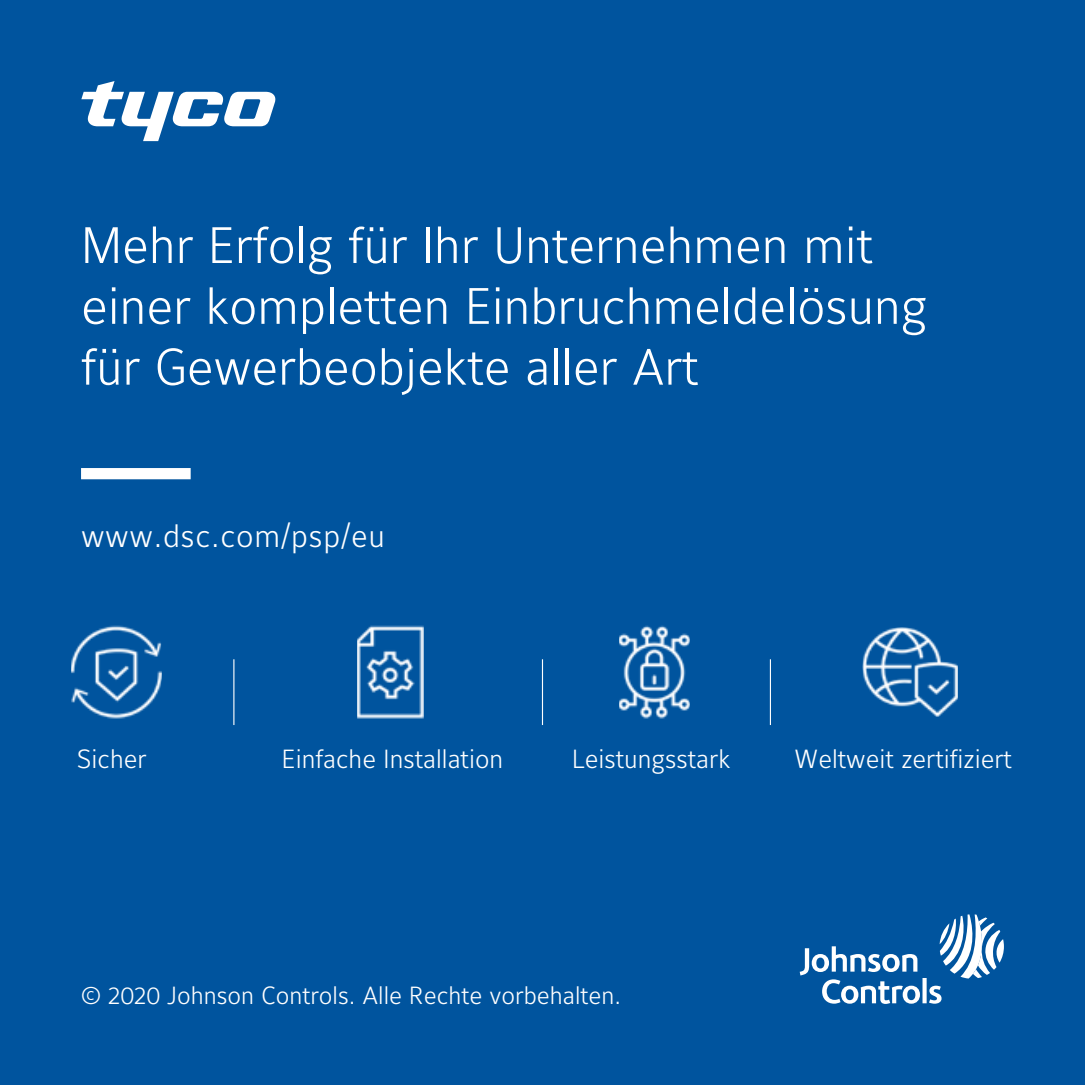
<style>
.page{position:relative;width:1085px;height:1085px;background:#fff}
.page>*{position:absolute;margin:0;border:0;box-sizing:border-box;transform-origin:0 0}
.t1{font:300 50.62px/60.8px "Maurea Jci Lf ML";color:#fff}
.t2{font:300 31.5px "Maurea Jci Lf ML";letter-spacing:.025em;color:#fff}
.t3{font:300 26.1px "Maurea Jci Lf ML";color:#fff}
.t4{font:300 24.53px "Maurea Jci Lf ML";color:#fff}
</style>
<div class="page">
<div style="left:0;top:0;width:1084px;height:1084px;background:#00549e"></div>
<svg style="left:81px;top:81px;width:195px;height:60px"></svg>
<svg style="left:799px;top:914px;width:204px;height:89px"></svg>
<div style="left:81px;top:468px;width:110px;height:11px;background:#fff"></div>
<hr style="left:769px;top:659px;width:1px;height:66px;background:#fff">
<hr style="left:542px;top:659px;width:1px;height:66px;background:#fff">
<hr style="left:233px;top:659px;width:1px;height:66px;background:#fff">
<img style="left:862px;top:627px;width:95px;height:89px">
<img style="left:619px;top:625px;width:70px;height:94px">
<img style="left:357px;top:625px;width:66px;height:94px">
<img style="left:71px;top:625px;width:90px;height:94px">
<p class="t1" style="left:81px;top:214px;width:847px">Mehr Erfolg für Ihr Unternehmen mit einer kompletten Einbruchmeldelösung für Gewerbeobjekte aller Art</p>
<p class="t2" style="left:81px;top:516px;width:305px">www.dsc.com/psp/eu</p>
<p class="t3" style="left:77px;top:742px;width:71px">Sicher</p>
<p class="t3" style="left:282px;top:742px;width:223px">Einfache Installation</p>
<p class="t3" style="left:572px;top:742px;width:160px">Leistungsstark</p>
<p class="t3" style="left:794px;top:742px;width:219px">Weltweit zertifiziert</p>
<p class="t4" style="left:81px;top:980px;width:541px">© 2020 Johnson Controls. Alle Rechte vorbehalten.</p>
</div>
